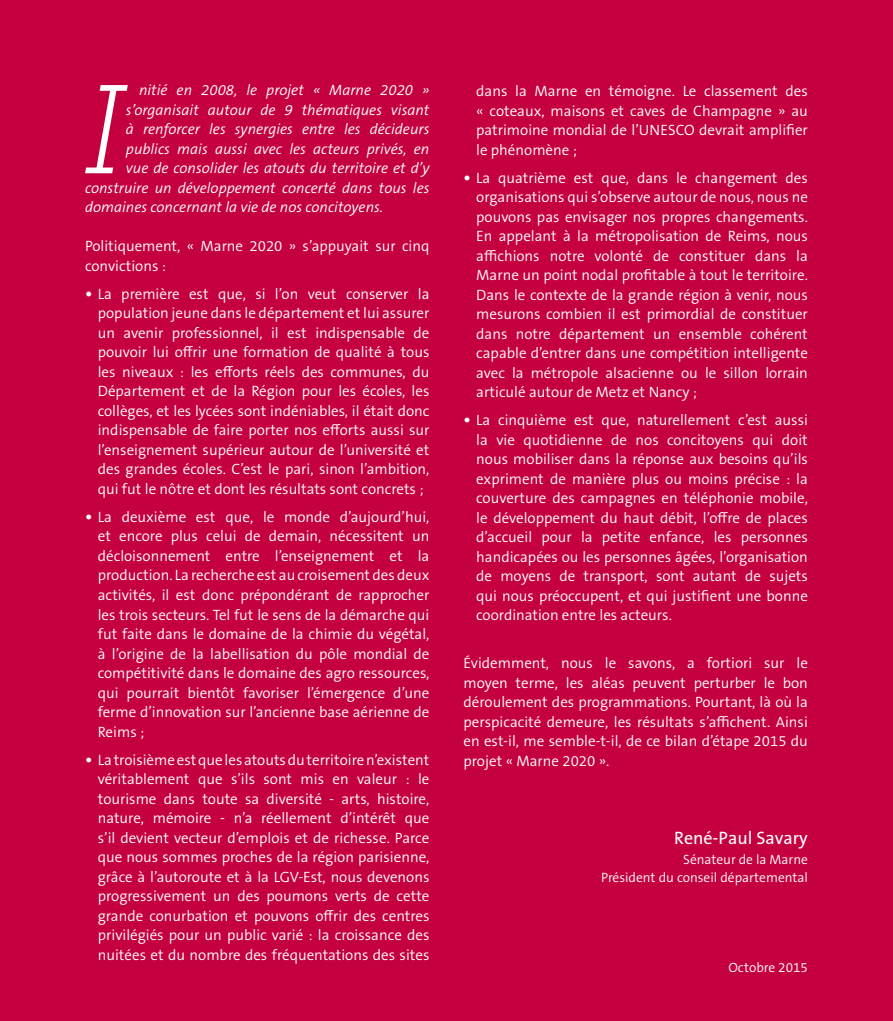
<style>
.page{position:relative;width:893px;height:1021px;background:#fff}
.page>*{position:absolute;margin:0;border:0;box-sizing:border-box;transform-origin:0 0}
.t1{font:italic 100 130.35px "Cholla Slab";color:#fff}
.t2{font:18px "The Sans OT5 Plain";color:#fff}
.t3{font:300 15px/19.5px "The Sans OT4";color:#fff;text-align:justify}
.t4{font:italic 300 15px "The Sans OT4";color:#fff}
.t5{font:300 13.5px/18px "The Sans OT4";color:#fff;text-align:right}
.s1{font-family:"DIN Pro";font-weight:700}
</style>
<div class="page">
<div style="left:0;top:0;width:893px;height:1020px;background:#c5003f"></div>
<h1 class="t1" style="left:83px;top:58px;width:45px">I</h1>
<p class="t4" style="left:139px;top:80px;width:292px">nitié en 2008, le projet « Marne 2020 »</p>
<p class="t4" style="left:126px;top:100px;width:305px">s’organisait autour de 9 thématiques visant</p>
<p class="t4" style="left:126px;top:119px;width:305px">à renforcer les synergies entre les décideurs</p>
<p class="t4" style="left:126px;top:139px;width:305px">publics mais aussi avec les acteurs privés, en</p>
<p class="t4" style="left:126px;top:158px;width:305px">vue de consolider les atouts du territoire et d’y</p>
<p class="t4" style="left:85px;top:178px;width:346px">construire un développement concerté dans tous les</p>
<p class="t4" style="left:85px;top:197px;width:300px">domaines concernant la vie de nos concitoyens.</p>
<p class="t3" style="left:85px;top:236px;width:346px">Politiquement, « Marne 2020 » s’appuyait sur cinq convictions :</p>
<p class="t3" style="left:98px;top:284px;width:333px;text-indent:-13px"><span class="s1">•</span> La première est que, si l’on veut conserver la population jeune dans le département et lui assurer un avenir professionnel, il est indispensable de pouvoir lui offrir une formation de qualité à tous les niveaux : les efforts réels des communes, du Département et de la Région pour les écoles, les collèges, et les lycées sont indéniables, il était donc indispensable de faire porter nos efforts aussi sur l’enseignement supérieur autour de l’université et des grandes écoles. C’est le pari, sinon l’ambition, qui fut le nôtre et dont les résultats sont concrets ;</p>
<p class="t3" style="left:98px;top:507px;width:333px;text-indent:-13px"><span class="s1">•</span> La deuxième est que, le monde d’aujourd’hui, et encore plus celui de demain, nécessitent un décloisonnement entre l’enseignement et la production. La recherche est au croisement des deux activités, il est donc prépondérant de rapprocher les trois secteurs. Tel fut le sens de la démarche qui fut faite dans le domaine de la chimie du végétal, à l’origine de la labellisation du pôle mondial de compétitivité dans le domaine des agro ressources, qui pourrait bientôt favoriser l’émergence d’une ferme d’innovation sur l’ancienne base aérienne de Reims ;</p>
<p class="t3" style="left:98px;top:749px;width:333px;text-indent:-13px"><span class="s1">•</span> La troisième est que les atouts du territoire n’existent véritablement que s’ils sont mis en valeur : le tourisme dans toute sa diversité - arts, histoire, nature, mémoire - n’a réellement d’intérêt que s’il devient vecteur d’emplois et de richesse. Parce que nous sommes proches de la région parisienne, grâce à l’autoroute et à la LGV-Est, nous devenons progressivement un des poumons verts de cette grande conurbation et pouvons offrir des centres privilégiés pour un public varié : la croissance des nuitées et du nombre des fréquentations des sites</p>
<p class="t3" style="left:476px;top:81px;width:333px">dans la Marne en témoigne. Le classement des « coteaux, maisons et caves de Champagne » au patrimoine mondial de l’UNESCO devrait amplifier le phénomène ;</p>
<p class="t3" style="left:476px;top:168px;width:333px;text-indent:-13px"><span class="s1">•</span> La quatrième est que, dans le changement des organisations qui s’observe autour de nous, nous ne pouvons pas envisager nos propres changements.<br>En appelant à la métropolisation de Reims, nous affichions notre volonté de constituer dans la Marne un point nodal profitable à tout le territoire.<br>Dans le contexte de la grande région à venir, nous mesurons combien il est primordial de constituer dans notre département un ensemble cohérent capable d’entrer dans une compétition intelligente avec la métropole alsacienne ou le sillon lorrain articulé autour de Metz et Nancy ;</p>
<p class="t3" style="left:476px;top:410px;width:333px;text-indent:-13px"><span class="s1">•</span> La cinquième est que, naturellement c’est aussi la vie quotidienne de nos concitoyens qui doit nous mobiliser dans la réponse aux besoins qu’ils expriment de manière plus ou moins précise : la couverture des campagnes en téléphonie mobile, le développement du haut débit, l’offre de places d’accueil pour la petite enfance, les personnes handicapées ou les personnes âgées, l’organisation de moyens de transport, sont autant de sujets qui nous préoccupent, et qui justifient une bonne coordination entre les acteurs.</p>
<p class="t3" style="left:463px;top:653px;width:346px">Évidemment, nous le savons, a fortiori sur le moyen terme, les aléas peuvent perturber le bon déroulement des programmations. Pourtant, là où la perspicacité demeure, les résultats s’affichent. Ainsi en est-il, me semble-t-il, de ce bilan d’étape 2015 du projet « Marne 2020 ».</p>
<p class="t2" style="left:674px;top:826px;width:135px">René-Paul Savary</p>
<p class="t5" style="left:601px;top:850px;width:208px">Sénateur de la Marne<br>Président du conseil départemental</p>
<p class="t5" style="left:728px;top:958px;width:81px">Octobre 2015</p>
</div>
